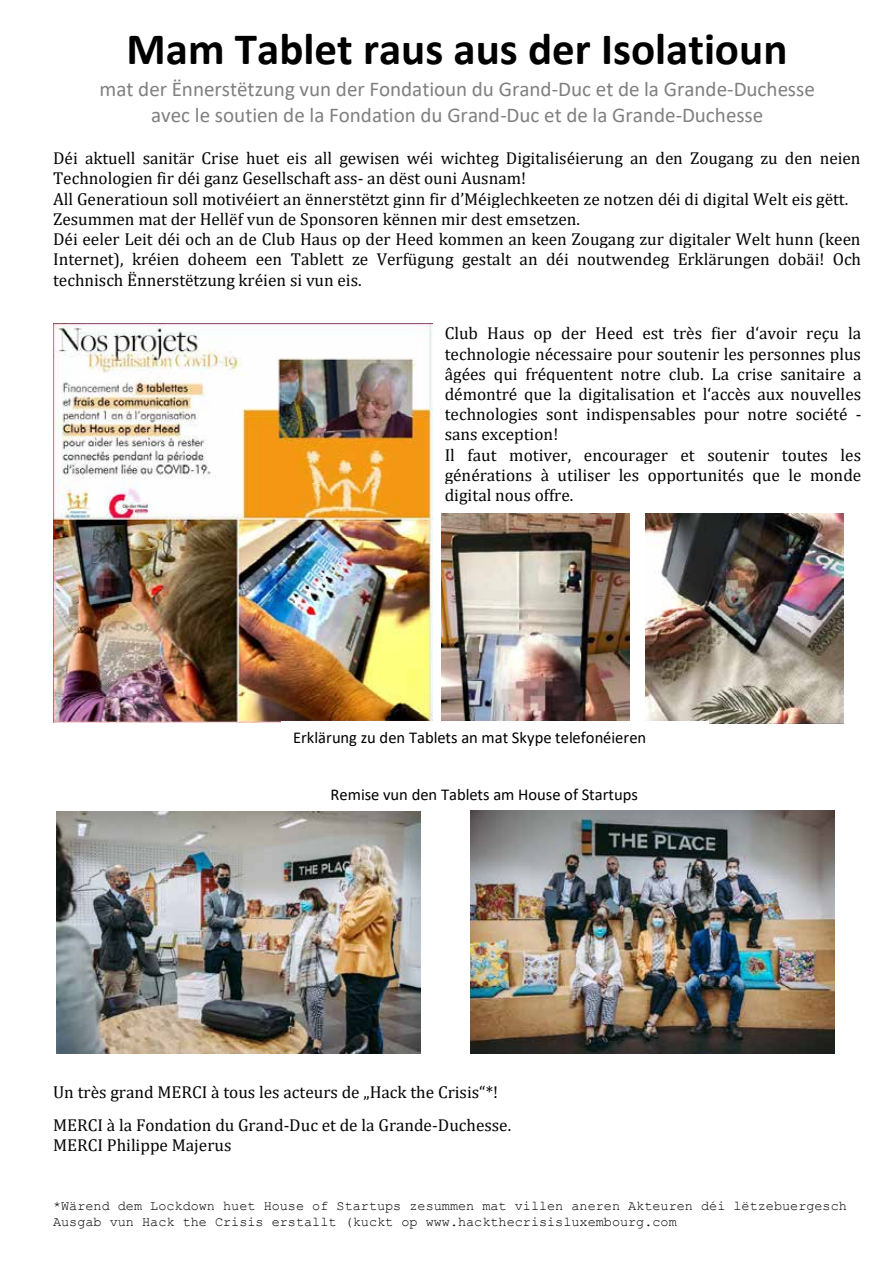
<style>
.page{position:relative;width:893px;height:1263px;background:#fff}
.page>*{position:absolute;margin:0;border:0;box-sizing:border-box;transform-origin:0 0}
.t1{font:700 45px "Calibri";color:#000}
.t2{font:21.15px "Calibri";color:#808080}
.t3{font:21px "Calibri";color:#808080}
.t4{font:17.25px/20.2px "Cambria";color:#050505}
.t5{font:16.5px "Calibri";color:#000}
.t6{font:13.5px/16.2px "Courier New";color:#000}
</style>
<div class="page">
<img style="left:645px;top:514px;width:198px;height:210px">
<img style="left:442px;top:513px;width:187px;height:208px">
<img style="left:53px;top:324px;width:380px;height:399px">
<img style="left:471px;top:811px;width:364px;height:243px">
<img style="left:57px;top:811px;width:363px;height:243px">
<div style="left:282px;top:721px;width:427px;height:45px;background:#fff"></div>
<h1 class="t1" style="left:127px;top:17px;width:662px">Mam Tablet raus aus der Isolatioun</h1>
<p class="t2" style="left:100px;top:75px;width:717px">mat der Ënnerstëtzung vun der Fondatioun du Grand-Duc et de la Grande-Duchesse</p>
<p class="t3" style="left:151px;top:100px;width:614px">avec le soutien de la Fondation du Grand-Duc et de la Grande-Duchesse</p>
<p class="t4" style="left:53px;top:148px;width:809px">Déi aktuell sanitär Crise huet eis all gewisen wéi wichteg Digitaliséierung an den Zougang zu den neien Technologien fir déi ganz Gesellschaft ass- an dëst ouni Ausnam!<br>All Generatioun soll motivéiert an ënnerstëtzt ginn fir d’Méiglechkeeten ze notzen déi di digital Welt eis gëtt.<br>Zesummen mat der Hellëf vun de Sponsoren kënnen mir dest emsetzen.<br>Déi eeler Leit déi och an de Club Haus op der Heed kommen an keen Zougang zur digitaler Welt hunn (keen Internet), kréien doheem een Tablett ze Verfügung gestalt an déi noutwendeg Erklärungen dobäi! Och technisch Ënnerstëtzung kréien si vun eis.</p>
<p class="t4" style="left:445px;top:323px;width:418px">Club Haus op der Heed est très fier d‘avoir reçu la technologie nécessaire pour soutenir les personnes plus âgées qui fréquentent notre club. La crise sanitaire a démontré que la digitalisation et l‘accès aux nouvelles technologies sont indispensables pour notre société - sans exception!<br>Il faut motiver, encourager et soutenir toutes les générations à utiliser les opportunités que le monde digital nous offre.</p>
<p class="t5" style="left:293px;top:726px;width:355px">Erklärung zu den Tablets an mat Skype telefonéieren</p>
<p class="t5" style="left:331px;top:783px;width:309px">Remise vun den Tablets am House of Startups</p>
<p class="t4" style="left:53px;top:1075px;width:460px;line-height:33.5px">Un très grand MERCI à tous les acteurs de „Hack the Crisis“*!<br>MERCI à la Fondation du Grand-Duc et de la Grande-Duchesse.</p>
<p class="t4" style="left:53px;top:1135px;width:180px">MERCI Philippe Majerus</p>
<p class="t6" style="left:53px;top:1197px;width:795px">*Wärend dem Lockdown huet House of Startups zesummen mat villen aneren Akteuren déi lëtzebuergesch<br>Ausgab vun Hack the Crisis erstallt (kuckt op www.hackthecrisisluxembourg.com</p>
</div>
